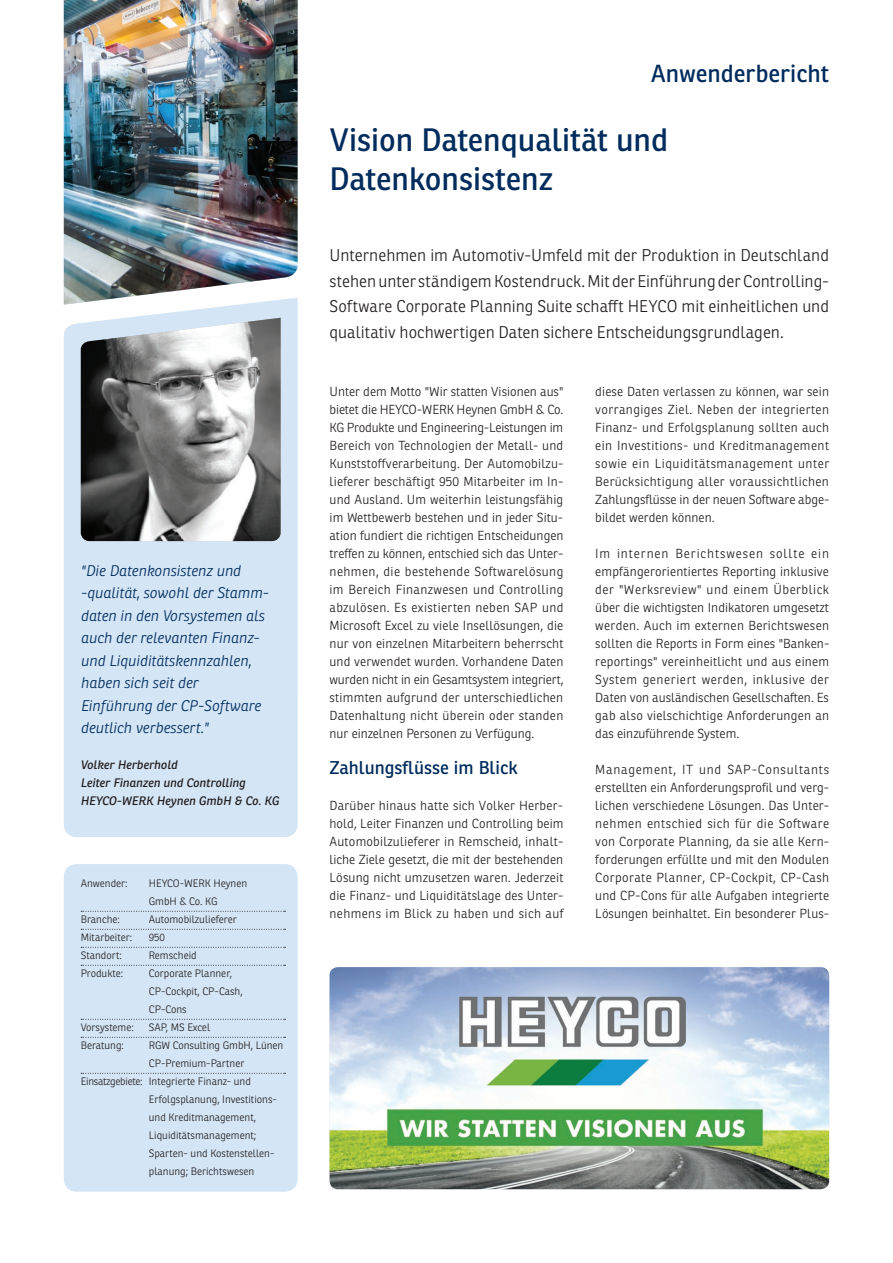
<style>
.page{position:relative;width:893px;height:1263px;background:#fff}
.page>*{position:absolute;margin:0;border:0;box-sizing:border-box;transform-origin:0 0}
.t1{font:31.5px/39px "Ronnia";color:#002c5d}
.t2{font:24px "Ronnia";color:#002c5d}
.t3{font:18px "Ronnia";color:#002c5d}
.t4{font:300 16.5px/25.5px "Ronnia";color:#231f20;text-align:justify}
.t5{font:italic 300 15px/22.5px "Ronnia";color:#002c5d}
.t6{font:300 12.75px/18px "Ronnia";letter-spacing:.005em;color:#231f20;text-align:justify}
.t7{font:italic 12px/18px "Ronnia";color:#231f20}
.t8{font:300 10.5px/18px "Ronnia";color:#231f20}
</style>
<div class="page">
<div style="left:64px;top:305px;width:234px;height:532px;background:#d4e5f5"></div>
<div style="left:64px;top:864px;width:234px;height:328px;background:#d4e5f5;border-radius:13px"></div>
<img style="left:81px;top:318px;width:200px;height:223px">
<img style="left:64px;top:0;width:234px;height:305px">
<svg style="left:81px;top:911px;width:205px;height:1px"></svg>
<svg style="left:81px;top:929px;width:205px;height:1px"></svg>
<svg style="left:81px;top:947px;width:205px;height:1px"></svg>
<svg style="left:81px;top:965px;width:205px;height:1px"></svg>
<svg style="left:81px;top:1019px;width:205px;height:1px"></svg>
<svg style="left:81px;top:1037px;width:205px;height:1px"></svg>
<svg style="left:81px;top:1073px;width:205px;height:1px"></svg>
<img style="left:330px;top:967px;width:499px;height:222px">
<p class="t5" style="left:81px;top:559px;width:189px">"Die Datenkonsistenz und -qualität, sowohl der Stamm&shy;daten in den Vorsystemen als auch der relevanten Finanz&shy;und Liquiditätskennzahlen, haben sich seit der<br>Einführung der CP-Software deutlich verbessert."</p>
<p class="t7" style="left:81px;top:756px;width:200px">Volker Herberhold<br>Leiter Finanzen und Controlling<br>HEYCO-WERK Heynen GmbH &amp; Co. KG</p>
<p class="t8" style="left:81px;top:874px;width:48px">Anwender:</p>
<p class="t8" style="left:149px;top:874px;width:100px">HEYCO-WERK Heynen<br>GmbH &amp; Co. KG</p>
<p class="t8" style="left:81px;top:910px;width:41px">Branche:</p>
<p class="t8" style="left:149px;top:910px;width:89px">Automobilzulieferer</p>
<p class="t8" style="left:81px;top:928px;width:53px">Mitarbeiter:</p>
<p class="t8" style="left:149px;top:928px;width:18px">950</p>
<p class="t8" style="left:81px;top:946px;width:43px">Standort:</p>
<p class="t8" style="left:149px;top:946px;width:49px">Remscheid</p>
<p class="t8" style="left:81px;top:964px;width:44px">Produkte:</p>
<p class="t8" style="left:149px;top:964px;width:95px">Corporate Planner,<br>CP-Cockpit, CP-Cash,<br>CP-Cons</p>
<p class="t8" style="left:81px;top:1018px;width:55px">Vorsysteme:</p>
<p class="t8" style="left:149px;top:1018px;width:63px">SAP, MS Excel</p>
<p class="t8" style="left:81px;top:1036px;width:45px">Beratung:</p>
<p class="t8" style="left:149px;top:1036px;width:136px">RGW Consulting GmbH, Lünen</p>
<p class="t8" style="left:149px;top:1054px;width:97px">CP-Premium-Partner</p>
<p class="t8" style="left:81px;top:1072px;width:172px">Einsatzgebiete: Integrierte Finanz- und</p>
<p class="t8" style="left:149px;top:1090px;width:130px">Erfolgsplanung, Investitions-</p>
<p class="t8" style="left:149px;top:1108px;width:109px">und Kreditmanagement,</p>
<p class="t8" style="left:149px;top:1126px;width:109px">Liquiditätsmanagement;</p>
<p class="t8" style="left:149px;top:1144px;width:127px">Sparten- und Kostenstellen-</p>
<p class="t8" style="left:149px;top:1162px;width:107px">planung; Berichtswesen</p>
<h2 class="t2" style="left:651px;top:58px;width:179px">Anwenderbericht</h2>
<h1 class="t1" style="left:330px;top:120px;width:340px">Vision Datenqualität und<br>Datenkonsistenz</h1>
<p class="t4" style="left:330px;top:242px;width:501px">Unternehmen im Automotiv-Umfeld mit der Produktion in Deutschland stehen unter ständigem Kostendruck. Mit der Einführung der Controlling-Software Corporate Planning Suite schafft HEYCO mit einheitlichen und qualitativ hochwertigen Daten sichere Entscheidungsgrundlagen.</p>
<p class="t6" style="left:330px;top:382px;width:236px">Unter dem Motto "Wir statten Visionen aus" bietet die HEYCO-WERK Heynen GmbH &amp; Co.<br>KG Produkte und Engineering-Leistungen im Bereich von Technologien der Metall- und Kunststoffverarbeitung. Der Automobilzu&shy;lieferer beschäftigt 950 Mitarbeiter im In&shy;und Ausland. Um weiterhin leistungsfähig im Wettbewerb bestehen und in jeder Situ&shy;ation fundiert die richtigen Entscheidungen treffen zu können, entschied sich das Unter&shy;nehmen, die bestehende Softwarelösung im Bereich Finanzwesen und Controlling abzulösen. Es existierten neben SAP und Microsoft Excel zu viele Insellösungen, die nur von einzelnen Mitarbeitern beherrscht und verwendet wurden. Vorhandene Daten wurden nicht in ein Gesamtsystem integriert, stimmten aufgrund der unterschiedlichen Datenhaltung nicht überein oder standen nur einzelnen Personen zu Verfügung.</p>
<h3 class="t3" style="left:330px;top:756px;width:190px">Zahlungsflüsse im Blick</h3>
<p class="t6" style="left:330px;top:796px;width:236px">Darüber hinaus hatte sich Volker Herber&shy;hold, Leiter Finanzen und Controlling beim Automobilzulieferer in Remscheid, inhalt&shy;liche Ziele gesetzt, die mit der bestehenden Lösung nicht umzusetzen waren. Jederzeit die Finanz- und Liquiditätslage des Unter&shy;nehmens im Blick zu haben und sich auf</p>
<p class="t6" style="left:595px;top:382px;width:236px">diese Daten verlassen zu können, war sein vorrangiges Ziel. Neben der integrierten Finanz- und Erfolgsplanung sollten auch ein Investitions- und Kreditmanagement sowie ein Liquiditätsmanagement unter Berücksichtigung aller voraussichtlichen Zahlungsflüsse in der neuen Software abge&shy;bildet werden können.</p>
<p class="t6" style="left:595px;top:544px;width:236px">Im internen Berichtswesen sollte ein empfängerorientiertes Reporting inklusive der "Werksreview" und einem Überblick über die wichtigsten Indikatoren umgesetzt werden. Auch im externen Berichtswesen sollten die Reports in Form eines "Banken&shy;reportings" vereinheitlicht und aus einem System generiert werden, inklusive der Daten von ausländischen Gesellschaften. Es gab also vielschichtige Anforderungen an das einzuführende System.</p>
<p class="t6" style="left:595px;top:761px;width:235px">Management, IT und SAP-Consultants erstellten ein Anforderungsprofil und verg&shy;lichen verschiedene Lösungen. Das Unter&shy;nehmen entschied sich für die Software von Corporate Planning, da sie alle Kern&shy;forderungen erfüllte und mit den Modulen Corporate Planner, CP-Cockpit, CP-Cash und CP-Cons für alle Aufgaben integrierte Lösungen beinhaltet. Ein besonderer Plus-</p>
</div>
